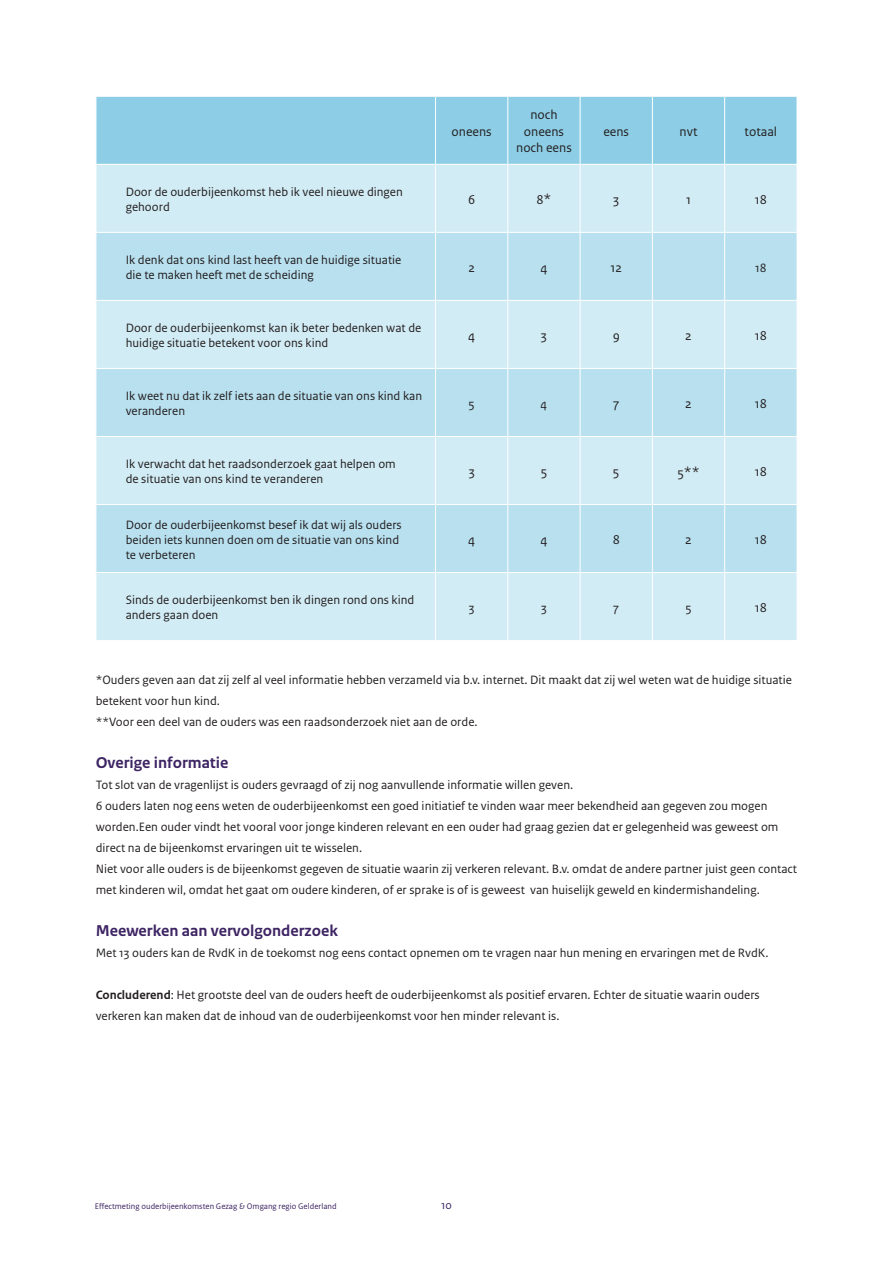
<style>
.page{position:relative;width:893px;height:1263px;background:#fff}
.page>*{position:absolute;margin:0;border:0;box-sizing:border-box;transform-origin:0 0}
.t1{font:700 16.5px "Rijksoverheid Sans Text";color:#3d2463}
.t2{font:15px "Rijksoverheid Sans Text";color:#231f20}
.t3{font:13.5px/16.5px "Rijksoverheid Sans Text";color:#231f20;text-align:center}
.t4{font:12.75px/15px "Rijksoverheid Sans Text";color:#231f20}
.t5{font:12px "Rijksoverheid Sans Text";color:#3d2463}
.t6{font:8.55px "Rijksoverheid Sans Text";color:#3d2463}
.s1{font-size:15px}
.s2{font-size:13.5px}
.s3{font-weight:700}
</style>
<div class="page">
<div style="left:97px;top:97px;width:700px;height:67px;background:#8dcee6"></div>
<div style="left:97px;top:165px;width:700px;height:475px;background:#d2ecf5"></div>
<svg style="left:97px;top:233px;width:700px;height:339px;background:#c2e4f1"></svg>
<hr style="left:435px;top:97px;width:1px;height:67px;background:#fff">
<hr style="left:508px;top:97px;width:1px;height:67px;background:#fff">
<hr style="left:580px;top:97px;width:1px;height:67px;background:#fff">
<hr style="left:652px;top:97px;width:1px;height:67px;background:#fff">
<hr style="left:724px;top:97px;width:1px;height:67px;background:#fff">
<hr style="left:435px;top:165px;width:1px;height:67px;background:#fff">
<hr style="left:508px;top:165px;width:1px;height:67px;background:#fff">
<hr style="left:580px;top:165px;width:1px;height:67px;background:#fff">
<hr style="left:652px;top:165px;width:1px;height:67px;background:#fff">
<hr style="left:724px;top:165px;width:1px;height:67px;background:#fff">
<hr style="left:96px;top:232px;width:340px;height:1px;background:#fff">
<hr style="left:436px;top:232px;width:72px;height:1px;background:#fff">
<hr style="left:435px;top:233px;width:1px;height:67px;background:#fff">
<hr style="left:508px;top:232px;width:72px;height:1px;background:#fff">
<hr style="left:508px;top:233px;width:1px;height:67px;background:#fff">
<hr style="left:580px;top:232px;width:72px;height:1px;background:#fff">
<hr style="left:580px;top:233px;width:1px;height:67px;background:#fff">
<hr style="left:652px;top:232px;width:73px;height:1px;background:#fff">
<hr style="left:652px;top:233px;width:1px;height:67px;background:#fff">
<hr style="left:725px;top:232px;width:72px;height:1px;background:#fff">
<hr style="left:724px;top:233px;width:1px;height:67px;background:#fff">
<hr style="left:96px;top:300px;width:340px;height:1px;background:#fff">
<hr style="left:436px;top:300px;width:72px;height:1px;background:#fff">
<hr style="left:435px;top:301px;width:1px;height:67px;background:#fff">
<hr style="left:508px;top:300px;width:72px;height:1px;background:#fff">
<hr style="left:508px;top:301px;width:1px;height:67px;background:#fff">
<hr style="left:580px;top:300px;width:72px;height:1px;background:#fff">
<hr style="left:580px;top:301px;width:1px;height:67px;background:#fff">
<hr style="left:652px;top:300px;width:73px;height:1px;background:#fff">
<hr style="left:652px;top:301px;width:1px;height:67px;background:#fff">
<hr style="left:725px;top:300px;width:72px;height:1px;background:#fff">
<hr style="left:724px;top:301px;width:1px;height:67px;background:#fff">
<hr style="left:96px;top:368px;width:340px;height:1px;background:#fff">
<hr style="left:436px;top:368px;width:72px;height:1px;background:#fff">
<hr style="left:435px;top:369px;width:1px;height:67px;background:#fff">
<hr style="left:508px;top:368px;width:72px;height:1px;background:#fff">
<hr style="left:508px;top:369px;width:1px;height:67px;background:#fff">
<hr style="left:580px;top:368px;width:72px;height:1px;background:#fff">
<hr style="left:580px;top:369px;width:1px;height:67px;background:#fff">
<hr style="left:652px;top:368px;width:73px;height:1px;background:#fff">
<hr style="left:652px;top:369px;width:1px;height:67px;background:#fff">
<hr style="left:725px;top:368px;width:72px;height:1px;background:#fff">
<hr style="left:724px;top:369px;width:1px;height:67px;background:#fff">
<hr style="left:96px;top:436px;width:340px;height:1px;background:#fff">
<hr style="left:436px;top:436px;width:72px;height:1px;background:#fff">
<hr style="left:435px;top:437px;width:1px;height:67px;background:#fff">
<hr style="left:508px;top:436px;width:72px;height:1px;background:#fff">
<hr style="left:508px;top:437px;width:1px;height:67px;background:#fff">
<hr style="left:580px;top:436px;width:72px;height:1px;background:#fff">
<hr style="left:580px;top:437px;width:1px;height:67px;background:#fff">
<hr style="left:652px;top:436px;width:73px;height:1px;background:#fff">
<hr style="left:652px;top:437px;width:1px;height:67px;background:#fff">
<hr style="left:725px;top:436px;width:72px;height:1px;background:#fff">
<hr style="left:724px;top:437px;width:1px;height:67px;background:#fff">
<hr style="left:96px;top:504px;width:340px;height:1px;background:#fff">
<hr style="left:436px;top:504px;width:72px;height:1px;background:#fff">
<hr style="left:435px;top:505px;width:1px;height:67px;background:#fff">
<hr style="left:508px;top:504px;width:72px;height:1px;background:#fff">
<hr style="left:508px;top:505px;width:1px;height:67px;background:#fff">
<hr style="left:580px;top:504px;width:72px;height:1px;background:#fff">
<hr style="left:580px;top:505px;width:1px;height:67px;background:#fff">
<hr style="left:652px;top:504px;width:73px;height:1px;background:#fff">
<hr style="left:652px;top:505px;width:1px;height:67px;background:#fff">
<hr style="left:725px;top:504px;width:72px;height:1px;background:#fff">
<hr style="left:724px;top:505px;width:1px;height:67px;background:#fff">
<hr style="left:96px;top:572px;width:340px;height:1px;background:#fff">
<hr style="left:436px;top:572px;width:72px;height:1px;background:#fff">
<hr style="left:435px;top:573px;width:1px;height:67px;background:#fff">
<hr style="left:508px;top:572px;width:72px;height:1px;background:#fff">
<hr style="left:508px;top:573px;width:1px;height:67px;background:#fff">
<hr style="left:580px;top:572px;width:72px;height:1px;background:#fff">
<hr style="left:580px;top:573px;width:1px;height:67px;background:#fff">
<hr style="left:652px;top:572px;width:73px;height:1px;background:#fff">
<hr style="left:652px;top:573px;width:1px;height:67px;background:#fff">
<hr style="left:725px;top:572px;width:72px;height:1px;background:#fff">
<hr style="left:724px;top:573px;width:1px;height:67px;background:#fff">
<p class="t3" style="left:452px;top:123px;width:42px">oneens</p>
<p class="t3" style="left:516px;top:107px;width:57px">noch oneens noch eens</p>
<p class="t3" style="left:603px;top:123px;width:27px">eens</p>
<p class="t3" style="left:680px;top:123px;width:19px">nvt</p>
<p class="t3" style="left:745px;top:123px;width:34px">totaal</p>
<p class="t4" style="left:126px;top:185px;width:279px">Door de ouderbijeenkomst heb ik veel nieuwe dingen gehoord</p>
<p class="t3" style="left:468px;top:191px;width:9px">6</p>
<p class="t3" style="left:536px;top:192px;width:17px">8<span class="s1">*</span></p>
<p class="t3" style="left:613px;top:191px;width:7px">3</p>
<p class="t3" style="left:686px;top:191px;width:6px">1</p>
<p class="t3" style="left:755px;top:191px;width:14px">18</p>
<p class="t4" style="left:126px;top:253px;width:277px">Ik denk dat ons kind last heeft van de huidige situatie die te maken heeft met de scheiding</p>
<p class="t3" style="left:468px;top:259px;width:8px">2</p>
<p class="t3" style="left:540px;top:259px;width:9px">4</p>
<p class="t3" style="left:610px;top:259px;width:13px">12</p>
<p class="t4" style="left:755px;top:260px;width:13px">18</p>
<p class="t4" style="left:126px;top:321px;width:297px">Door de ouderbijeenkomst kan ik beter bedenken wat de huidige situatie betekent voor ons kind</p>
<p class="t3" style="left:468px;top:327px;width:9px">4</p>
<p class="t3" style="left:541px;top:327px;width:7px">3</p>
<p class="t3" style="left:613px;top:327px;width:9px">9</p>
<p class="t3" style="left:685px;top:327px;width:8px">2</p>
<p class="t3" style="left:755px;top:327px;width:14px">18</p>
<p class="t4" style="left:126px;top:389px;width:298px">Ik weet nu dat ik zelf iets aan de situatie van ons kind kan veranderen</p>
<p class="t4" style="left:469px;top:396px;width:8px">5</p>
<p class="t4" style="left:541px;top:396px;width:8px">4</p>
<p class="t3" style="left:613px;top:395px;width:8px">7</p>
<p class="t3" style="left:685px;top:395px;width:8px">2</p>
<p class="t3" style="left:755px;top:395px;width:14px">18</p>
<p class="t4" style="left:126px;top:457px;width:272px">Ik verwacht dat het raadsonderzoek gaat helpen om de situatie van ons kind te veranderen</p>
<p class="t3" style="left:469px;top:463px;width:7px">3</p>
<p class="t3" style="left:541px;top:463px;width:8px">5</p>
<p class="t3" style="left:613px;top:463px;width:8px">5</p>
<p class="t2" style="left:677px;top:463px;width:24px"><span class="s2">5</span>**</p>
<p class="t3" style="left:755px;top:463px;width:14px">18</p>
<p class="t4" style="left:126px;top:517px;width:277px">Door de ouderbijeenkomst besef ik dat wij als ouders beiden iets kunnen doen om de situatie van ons kind te verbeteren</p>
<p class="t3" style="left:468px;top:531px;width:9px">4</p>
<p class="t3" style="left:540px;top:531px;width:9px">4</p>
<p class="t3" style="left:613px;top:531px;width:9px">8</p>
<p class="t3" style="left:685px;top:531px;width:8px">2</p>
<p class="t3" style="left:755px;top:531px;width:14px">18</p>
<p class="t4" style="left:126px;top:593px;width:290px">Sinds de ouderbijeenkomst ben ik dingen rond ons kind anders gaan doen</p>
<p class="t4" style="left:469px;top:600px;width:7px">3</p>
<p class="t4" style="left:541px;top:600px;width:7px">3</p>
<p class="t4" style="left:613px;top:600px;width:7px">7</p>
<p class="t4" style="left:685px;top:600px;width:8px">5</p>
<p class="t3" style="left:755px;top:600px;width:14px">18</p>
<p class="t4" style="left:96px;top:670px;width:698px;line-height:21px">*Ouders geven aan dat zij zelf al veel informatie hebben verzameld via b.v. internet. Dit maakt dat zij wel weten wat de huidige situatie betekent voor hun kind.<br>**Voor een deel van de ouders was een raadsonderzoek niet aan de orde.</p>
<p class="t1" style="left:96px;top:753px;width:134px">Overige informatie</p>
<p class="t4" style="left:96px;top:775px;width:703px;line-height:21px">Tot slot van de vragenlijst is ouders gevraagd of zij nog aanvullende informatie willen geven.<br>6 ouders laten nog eens weten de ouderbijeenkomst een goed initiatief te vinden waar meer bekendheid aan gegeven zou mogen worden.Een ouder vindt het vooral voor jonge kinderen relevant en een ouder had graag gezien dat er gelegenheid was geweest om direct na de bijeenkomst ervaringen uit te wisselen.<br>Niet voor alle ouders is de bijeenkomst gegeven de situatie waarin zij verkeren relevant. B.v. omdat de andere partner juist geen contact met kinderen wil, omdat het gaat om oudere kinderen, of er sprake is of is geweest van huiselijk geweld en kindermishandeling.</p>
<p class="t1" style="left:96px;top:921px;width:244px">Meewerken aan vervolgonderzoek</p>
<p class="t4" style="left:96px;top:946px;width:674px">Met 13 ouders kan de RvdK in de toekomst nog eens contact opnemen om te vragen naar hun mening en ervaringen met de RvdK.</p>
<p class="t4" style="left:96px;top:985px;width:666px;line-height:21px"><span class="s3">Concluderend</span>: Het grootste deel van de ouders heeft de ouderbijeenkomst als positief ervaren. Echter de situatie waarin ouders verkeren kan maken dat de inhoud van de ouderbijeenkomst voor hen minder relevant is.</p>
<p class="t6" style="left:95px;top:1201px;width:243px">Effectmeting ouderbijeenkomsten Gezag &amp; Omgang regio Gelderland</p>
<p class="t5" style="left:441px;top:1198px;width:12px">10</p>
</div>
